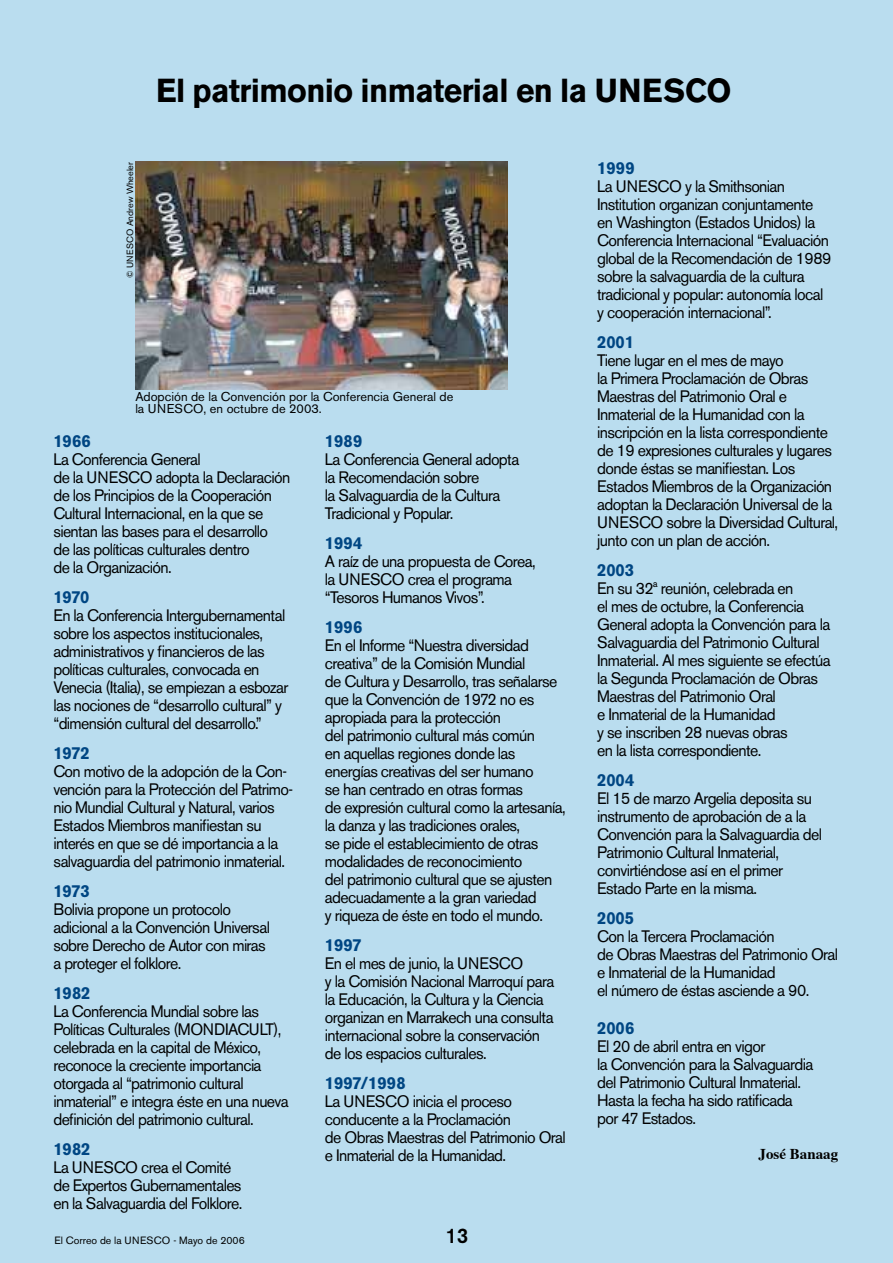
<style>
.page{position:relative;width:893px;height:1263px;background:#baddef}
.page>*{position:absolute;margin:0;border:0;box-sizing:border-box;transform-origin:0 0}
.t1{font:700 33px "Akzidenz Grotesk BE";color:#000;scale:.96 1}
.t2{font:500 21px "Akzidenz Grotesk BE";color:#000;scale:.96 1}
.t3{font:700 17.25px "Akzidenz Grotesk BE";letter-spacing:-.01em;color:#004683;scale:.96 1}
.t4{font:16.5px/18px "Akzidenz Grotesk BE";letter-spacing:-.04em;color:#000;scale:.96 1}
.t5{font:700 15px "Times";color:#000}
.t6{font:12.75px/12px "Akzidenz Grotesk BE";color:#000}
.t7{font:10.5px "Akzidenz Grotesk BE";color:#000}
.t8{font:9px "Akzidenz Grotesk BE";color:#000}
</style>
<div class="page">
<img style="left:135px;top:161px;width:373px;height:228px">
<h1 class="t1" style="left:156px;top:71px;width:481px">El patrimonio inmaterial en la UNESCO</h1>
<p class="t8" style="left:125px;top:278px;width:118px;rotate:-90deg">© UNESCO Andrew Wheeler</p>
<p class="t6" style="left:135px;top:391px;width:319px">Adopción de la Convención por la Conferencia General de la UNESCO, en octubre de 2003.</p>
<p class="t3" style="left:53px;top:431px;width:40px">1966</p>
<p class="t4" style="left:53px;top:450px;width:248px">La Conferencia General<br>de la UNESCO adopta la Declaración de los Principios de la Cooperación<br>Cultural Internacional, en la que se sientan las bases para el desarrollo<br>de las políticas culturales dentro<br>de la Organización.</p>
<p class="t3" style="left:53px;top:587px;width:39px">1970</p>
<p class="t4" style="left:53px;top:606px;width:246px">En la Conferencia Intergubernamental sobre los aspectos institucionales, administrativos y financieros de las políticas culturales, convocada en Venecia (Italia), se empiezan a esbozar las nociones de “desarrollo cultural” y “dimensión cultural del desarrollo.”</p>
<p class="t3" style="left:53px;top:743px;width:39px">1972</p>
<p class="t4" style="left:53px;top:762px;width:251px">Con motivo de la adopción de la Con&shy;vención para la Protección del Patrimo&shy;nio Mundial Cultural y Natural, varios Estados Miembros manifiestan su interés en que se dé importancia a la salvaguardia del patrimonio inmaterial.</p>
<p class="t3" style="left:53px;top:881px;width:39px">1973</p>
<p class="t4" style="left:53px;top:900px;width:227px">Bolivia propone un protocolo adicional a la Convención Universal sobre Derecho de Autor con miras a proteger el folklore.</p>
<p class="t3" style="left:53px;top:983px;width:40px">1982</p>
<p class="t4" style="left:53px;top:1002px;width:247px">La Conferencia Mundial sobre las Políticas Culturales (MONDIACULT), celebrada en la capital de México, reconoce la creciente importancia otorgada al “patrimonio cultural inmaterial” e integra éste en una nueva definición del patrimonio cultural.</p>
<p class="t3" style="left:53px;top:1139px;width:40px">1982</p>
<p class="t4" style="left:53px;top:1158px;width:198px">La UNESCO crea el Comité de Expertos Gubernamentales en la Salvaguardia del Folklore.</p>
<p class="t7" style="left:55px;top:1234px;width:192px">El Correo de la UNESCO - Mayo de 2006</p>
<p class="t3" style="left:325px;top:431px;width:40px">1989</p>
<p class="t4" style="left:325px;top:451px;width:204px">La Conferencia General adopta la Recomendación sobre<br>la Salvaguardia de la Cultura<br>Tradicional y Popular.</p>
<p class="t3" style="left:325px;top:533px;width:40px">1994</p>
<p class="t4" style="left:325px;top:553px;width:221px">A raíz de una propuesta de Corea, la UNESCO crea el programa “Tesoros Humanos Vivos”.</p>
<p class="t3" style="left:325px;top:617px;width:40px">1996</p>
<p class="t4" style="left:325px;top:637px;width:252px">En el Informe “Nuestra diversidad creativa” de la Comisión Mundial<br>de Cultura y Desarrollo, tras señalarse que la Convención de 1972 no es apropiada para la protección<br>del patrimonio cultural más común<br>en aquellas regiones donde las energías creativas del ser humano<br>se han centrado en otras formas<br>de expresión cultural como la artesanía, la danza y las tradiciones orales,<br>se pide el establecimiento de otras modalidades de reconocimiento<br>del patrimonio cultural que se ajusten adecuadamente a la gran variedad<br>y riqueza de éste en todo el mundo.</p>
<p class="t3" style="left:325px;top:935px;width:40px">1997</p>
<p class="t4" style="left:325px;top:955px;width:240px">En el mes de junio, la UNESCO<br>y la Comisión Nacional Marroquí para la Educación, la Cultura y la Ciencia organizan en Marrakech una consulta internacional sobre la conservación de los espacios culturales.</p>
<p class="t3" style="left:325px;top:1073px;width:86px">1997/1998</p>
<p class="t4" style="left:325px;top:1093px;width:252px">La UNESCO inicia el proceso conducente a la Proclamación<br>de Obras Maestras del Patrimonio Oral e Inmaterial de la Humanidad.</p>
<p class="t2" style="left:446px;top:1223px;width:25px">13</p>
<p class="t3" style="left:597px;top:158px;width:40px">1999</p>
<p class="t4" style="left:597px;top:178px;width:245px">La UNESCO y la Smithsonian Institution organizan conjuntamente en Washington (Estados Unidos) la Conferencia Internacional “Evaluación global de la Recomendación de 1989 sobre la salvaguardia de la cultura tradicional y popular: autonomía local y cooperación internacional”.</p>
<p class="t3" style="left:597px;top:332px;width:40px">2001</p>
<p class="t4" style="left:597px;top:352px;width:252px">Tiene lugar en el mes de mayo<br>la Primera Proclamación de Obras Maestras del Patrimonio Oral e Inmaterial de la Humanidad con la inscripción en la lista correspondiente de 19 expresiones culturales y lugares donde éstas se manifiestan. Los Estados Miembros de la Organización adoptan la Declaración Universal de la UNESCO sobre la Diversidad Cultural, junto con un plan de acción.</p>
<p class="t3" style="left:597px;top:560px;width:40px">2003</p>
<p class="t4" style="left:597px;top:580px;width:245px">En su 32ª reunión, celebrada en<br>el mes de octubre, la Conferencia<br>General adopta la Convención para la<br>Salvaguardia del Patrimonio Cultural<br>Inmaterial. Al mes siguiente se efectúa la Segunda Proclamación de Obras<br>Maestras del Patrimonio Oral<br>e Inmaterial de la Humanidad<br>y se inscriben 28 nuevas obras<br>en la lista correspondiente.</p>
<p class="t3" style="left:597px;top:770px;width:40px">2004</p>
<p class="t4" style="left:597px;top:790px;width:235px">El 15 de marzo Argelia deposita su instrumento de aprobación de a la<br>Convención para la Salvaguardia del<br>Patrimonio Cultural Inmaterial, convirtiéndose así en el primer<br>Estado Parte en la misma.</p>
<p class="t3" style="left:597px;top:908px;width:40px">2005</p>
<p class="t4" style="left:597px;top:928px;width:252px">Con la Tercera Proclamación<br>de Obras Maestras del Patrimonio Oral e Inmaterial de la Humanidad<br>el número de éstas asciende a 90.</p>
<p class="t3" style="left:597px;top:1018px;width:40px">2006</p>
<p class="t4" style="left:597px;top:1037px;width:227px">El 20 de abril entra en vigor<br>la Convención para la Salvaguardia del Patrimonio Cultural Inmaterial.<br>Hasta la fecha ha sido ratificada por 47 Estados.</p>
<p class="t5" style="left:759px;top:1139px;width:81px">José Banaag</p>
</div>
